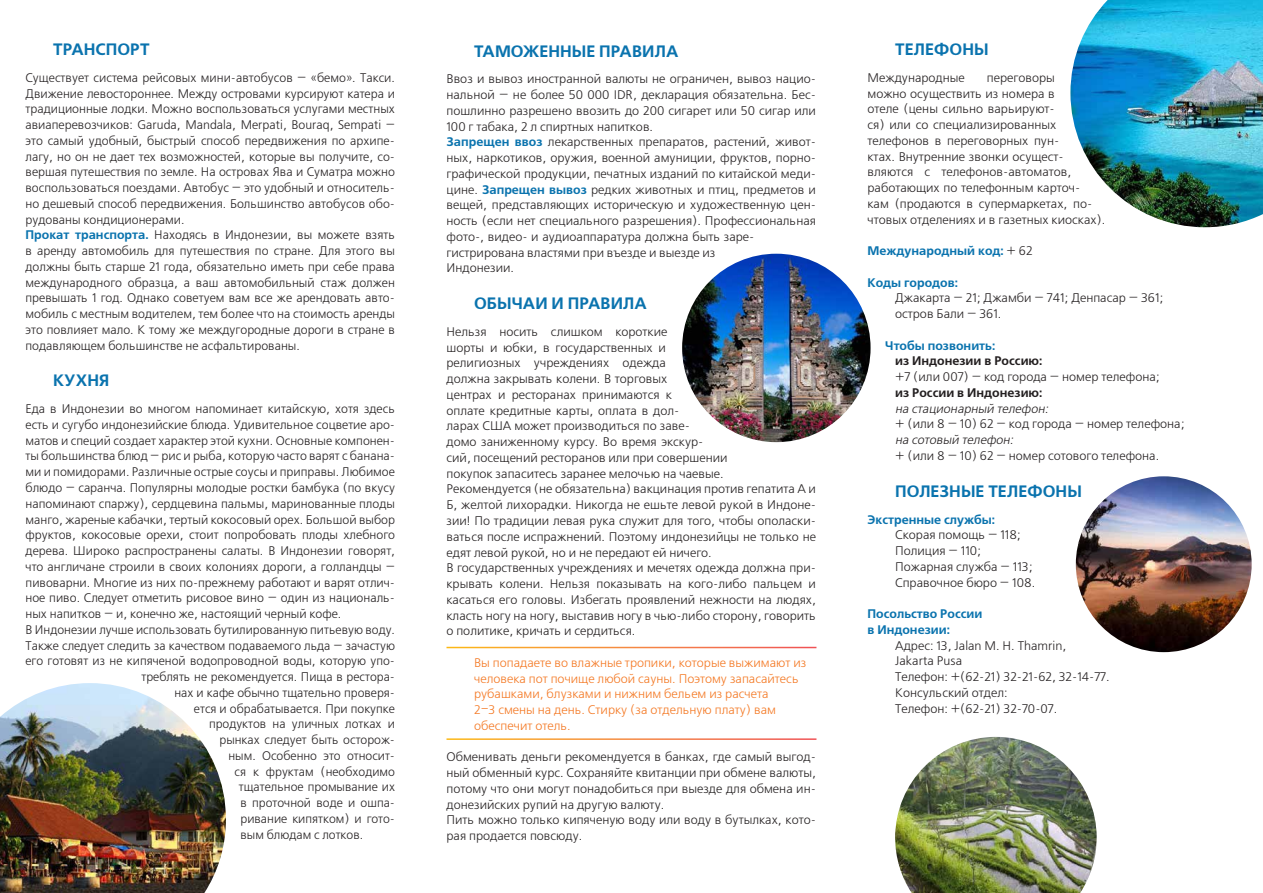
<style>
.page{position:relative;width:1263px;height:893px;background:#fff}
.page>*{position:absolute;margin:0;border:0;box-sizing:border-box;transform-origin:0 0}
.t1{font:700 16.5px "Free Set C";letter-spacing:.005em;color:#0a73ae}
.t2{font:12.45px/15.8px "Free Set C";color:#231f20}
.t3{font:12.45px/15.8px "Free Set C";color:#f47721}
.t4{font:700 12.45px/15.8px "Free Set C";color:#0a73ae}
.t5{font:italic 12.45px "Free Set C";color:#231f20}
.t6{font:700 12.45px "Free Set C";color:#231f20}
.s1{font-weight:700;color:#0a73ae}
.s2{font-weight:400;color:#231f20}
</style>
<div class="page">
<img style="left:682px;top:254px;width:188px;height:188px;border-radius:94px">
<img style="left:1076px;top:476px;width:176px;height:176px;border-radius:88px">
<img style="left:895px;top:737px;width:202px;height:156px">
<img style="left:1070px;top:0;width:193px;height:227px">
<img style="left:0;top:683px;width:226px;height:210px">
<h1 class="t1" style="left:53px;top:40px;width:98px">ТРАНСПОРТ</h1>
<p class="t2" style="left:25px;top:70px;width:371px">Существует система рейсовых мини-автобусов — «бемо». Такси.<br>Движение левостороннее. Между островами курсируют катера и традиционные лодки. Можно воспользоваться услугами местных авиаперевозчиков: Garuda, Mandala, Merpati, Bouraq, Sempati — это самый удобный, быстрый способ передвижения по архипе&shy;лагу, но он не дает тех возможностей, которые вы получите, со&shy;вершая путешествия по земле. На островах Ява и Суматра можно воспользоваться поездами. Автобус — это удобный и относитель&shy;но дешевый способ передвижения. Большинство автобусов обо&shy;рудованы кондиционерами.<br><span class="s1">Прокат транспорта.</span> Находясь в Индонезии, вы можете взять в аренду автомобиль для путешествия по стране. Для этого вы должны быть старше 21 года, обязательно иметь при себе права международного образца, а ваш автомобильный стаж должен превышать 1 год. Однако советуем вам все же арендовать авто&shy;мобиль с местным водителем, тем более что на стоимость аренды это повлияет мало. К тому же междугородные дороги в стране в подавляющем большинстве не асфальтированы.</p>
<h1 class="t1" style="left:53px;top:371px;width:58px">КУХНЯ</h1>
<p class="t2" style="left:26px;top:402px;width:371px">Еда в Индонезии во многом напоминает китайскую, хотя здесь</p>
<p class="t2" style="left:25px;top:417px;width:371px">есть и сугубо индонезийские блюда. Удивительное соцветие аро-</p>
<p class="t2" style="left:26px;top:433px;width:371px">матов и специй создает характер этой кухни. Основные компонен-</p>
<p class="t2" style="left:26px;top:449px;width:371px">ты большинства блюд — рис и рыба, которую часто варят с банана-</p>
<p class="t2" style="left:26px;top:465px;width:371px">ми и помидорами. Различные острые соусы и приправы. Любимое</p>
<p class="t2" style="left:26px;top:480px;width:371px">блюдо — саранча. Популярны молодые ростки бамбука (по вкусу</p>
<p class="t2" style="left:26px;top:496px;width:371px">напоминают спаржу), сердцевина пальмы, маринованные плоды</p>
<p class="t2" style="left:26px;top:512px;width:371px">манго, жареные кабачки, тертый кокосовый орех. Большой выбор</p>
<p class="t2" style="left:26px;top:528px;width:371px">фруктов, кокосовые орехи, стоит попробовать плоды хлебного</p>
<p class="t2" style="left:26px;top:543px;width:371px">дерева. Широко распространены салаты. В Индонезии говорят,</p>
<p class="t2" style="left:26px;top:559px;width:371px">что англичане строили в своих колониях дороги, а голландцы —</p>
<p class="t2" style="left:26px;top:575px;width:371px">пивоварни. Многие из них по-прежнему работают и варят отлич-</p>
<p class="t2" style="left:26px;top:591px;width:371px">ное пиво. Следует отметить рисовое вино — один из националь-</p>
<p class="t2" style="left:26px;top:606px;width:317px">ных напитков — и, конечно же, настоящий черный кофе.</p>
<p class="t2" style="left:26px;top:622px;width:371px">В Индонезии лучше использовать бутилированную питьевую воду.</p>
<p class="t2" style="left:26px;top:638px;width:371px">Также следует следить за качеством подаваемого льда — зачастую</p>
<p class="t2" style="left:26px;top:654px;width:371px">его готовят из не кипяченой водопроводной воды, которую упо-</p>
<p class="t2" style="left:141px;top:669px;width:255px">треблять не рекомендуется. Пища в рестора-</p>
<p class="t2" style="left:174px;top:685px;width:222px">нах и кафе обычно тщательно проверя-</p>
<p class="t2" style="left:194px;top:701px;width:203px">ется и обрабатывается. При покупке</p>
<p class="t2" style="left:209px;top:717px;width:188px">продуктов на уличных лотках и</p>
<p class="t2" style="left:220px;top:732px;width:177px">рынках следует быть осторож-</p>
<p class="t2" style="left:228px;top:748px;width:168px">ным. Особенно это относит-</p>
<p class="t2" style="left:234px;top:764px;width:162px">ся к фруктам (необходимо</p>
<p class="t2" style="left:239px;top:780px;width:158px">тщательное промывание их</p>
<p class="t2" style="left:240px;top:795px;width:156px">в проточной воде и ошпа-</p>
<p class="t2" style="left:240px;top:811px;width:156px">ривание кипятком) и гото-</p>
<p class="t2" style="left:240px;top:827px;width:124px">вым блюдам с лотков.</p>
<h1 class="t1" style="left:474px;top:41px;width:206px">ТАМОЖЕННЫЕ ПРАВИЛА</h1>
<p class="t2" style="left:446px;top:72px;width:371px">Ввоз и вывоз иностранной валюты не ограничен, вывоз нацио&shy;нальной — не более 50 000 IDR, декларация обязательна. Бес&shy;пошлинно разрешено ввозить до 200 сигарет или 50 сигар или 100 г табака, 2 л спиртных напитков.<br><span class="s1">Запрещен ввоз</span> лекарственных препаратов, растений, живот&shy;ных, наркотиков, оружия, военной амуниции, фруктов, порно&shy;графической продукции, печатных изданий по китайской меди&shy;цине. <span class="s1">Запрещен вывоз</span> редких животных и птиц, предметов и вещей, представляющих историческую и художественную цен&shy;ность (если нет специального разрешения). Профессиональная фото-, видео- и аудиоаппаратура должна быть заре&shy;гистрирована властями при въезде и выезде из<br>Индонезии.</p>
<h1 class="t1" style="left:474px;top:294px;width:174px">ОБЫЧАИ И ПРАВИЛА</h1>
<p class="t2" style="left:446px;top:324px;width:371px">Нельзя носить слишком короткие<br>шорты и юбки, в государственных и<br>религиозных учреждениях одежда<br>должна закрывать колени. В торговых<br>центрах и ресторанах принимаются к<br>оплате кредитные карты, оплата в дол-<br>ларах США может производиться по заве-<br>домо заниженному курсу. Во время экскур-<br>сий, посещений ресторанов или при совершении<br>покупок запаситесь заранее мелочью на чаевые.<br>Рекомендуется (не обязательна) вакцинация против гепатита А и Б, желтой лихорадки. Никогда не ешьте левой рукой в Индоне&shy;зии! По традиции левая рука служит для того, чтобы ополаски&shy;ваться после испражнений. Поэтому индонезийцы не только не едят левой рукой, но и не передают ей ничего.<br>В государственных учреждениях и мечетях одежда должна при&shy;крывать колени. Нельзя показывать на кого-либо пальцем и касаться его головы. Избегать проявлений нежности на людях, класть ногу на ногу, выставив ногу в чью-либо сторону, говорить о политике, кричать и сердиться.</p>
<p class="t3" style="left:474px;top:655px;width:334px">Вы попадаете во влажные тропики, которые выжимают из человека пот почище любой сауны. Поэтому запасайтесь рубашками, блузками и нижним бельем из расчета<br>2–3 смены на день. Стирку (за отдельную плату) вам обеспечит отель.</p>
<p class="t2" style="left:446px;top:750px;width:371px">Обменивать деньги рекомендуется в банках, где самый выгод&shy;ный обменный курс. Сохраняйте квитанции при обмене валюты, потому что они могут понадобиться при выезде для обмена ин&shy;донезийских рупий на другую валюту.<br>Пить можно только кипяченую воду или воду в бутылках, кото&shy;рая продается повсюду.</p>
<h1 class="t1" style="left:895px;top:40px;width:95px">ТЕЛЕФОНЫ</h1>
<p class="t2" style="left:867px;top:70px;width:99px">Международные</p>
<p class="t2" style="left:867px;top:70px;width:239px;text-indent:119px">переговоры<br>можно осуществить из номера в<br>отеле (цены сильно варьируют-<br>ся) или со специализированных телефонов в переговорных пун-<br>ктах. Внутренние звонки осущест&shy;вляются с телефонов-автоматов, работающих по телефонным карточ-<br>кам (продаются в супермаркетах, по&shy;чтовых отделениях и в газетных киосках).</p>
<p class="t4" style="left:867px;top:243px;width:167px">Международный код: <span class="s2">+ 62</span></p>
<p class="t4" style="left:867px;top:275px;width:92px">Коды городов:</p>
<p class="t2" style="left:895px;top:291px;width:270px">Джакарта — 21; Джамби — 741; Денпасар — 361; остров Бали — 361.</p>
<p class="t4" style="left:885px;top:338px;width:111px">Чтобы позвонить:</p>
<p class="t6" style="left:895px;top:354px;width:149px">из Индонезии в Россию:</p>
<p class="t2" style="left:895px;top:370px;width:266px">+7 (или 007) — код города — номер телефона;</p>
<p class="t6" style="left:895px;top:385px;width:149px">из России в Индонезию:</p>
<p class="t5" style="left:895px;top:402px;width:157px">на стационарный телефон:</p>
<p class="t2" style="left:895px;top:417px;width:291px">+ (или 8 — 10) 62 — код города — номер телефона;</p>
<p class="t5" style="left:895px;top:433px;width:122px">на сотовый телефон:</p>
<p class="t2" style="left:895px;top:448px;width:266px">+ (или 8 — 10) 62 — номер сотового телефона.</p>
<h1 class="t1" style="left:895px;top:482px;width:188px">ПОЛЕЗНЫЕ ТЕЛЕФОНЫ</h1>
<p class="t4" style="left:867px;top:512px;width:129px">Экстренные службы:</p>
<p class="t2" style="left:895px;top:528px;width:142px">Скорая помощь — 118;<br>Полиция — 110;<br>Пожарная служба — 113;<br>Справочное бюро — 108.</p>
<p class="t4" style="left:867px;top:606px;width:116px">Посольство России в Индонезии:</p>
<p class="t2" style="left:895px;top:638px;width:216px">Адрес: 13, Jalan M. H. Thamrin,<br>Jakarta Pusa<br>Телефон: +(62-21) 32-21-62, 32-14-77.<br>Консульский отдел:<br>Телефон: +(62-21) 32-70-07.</p>
</div>
